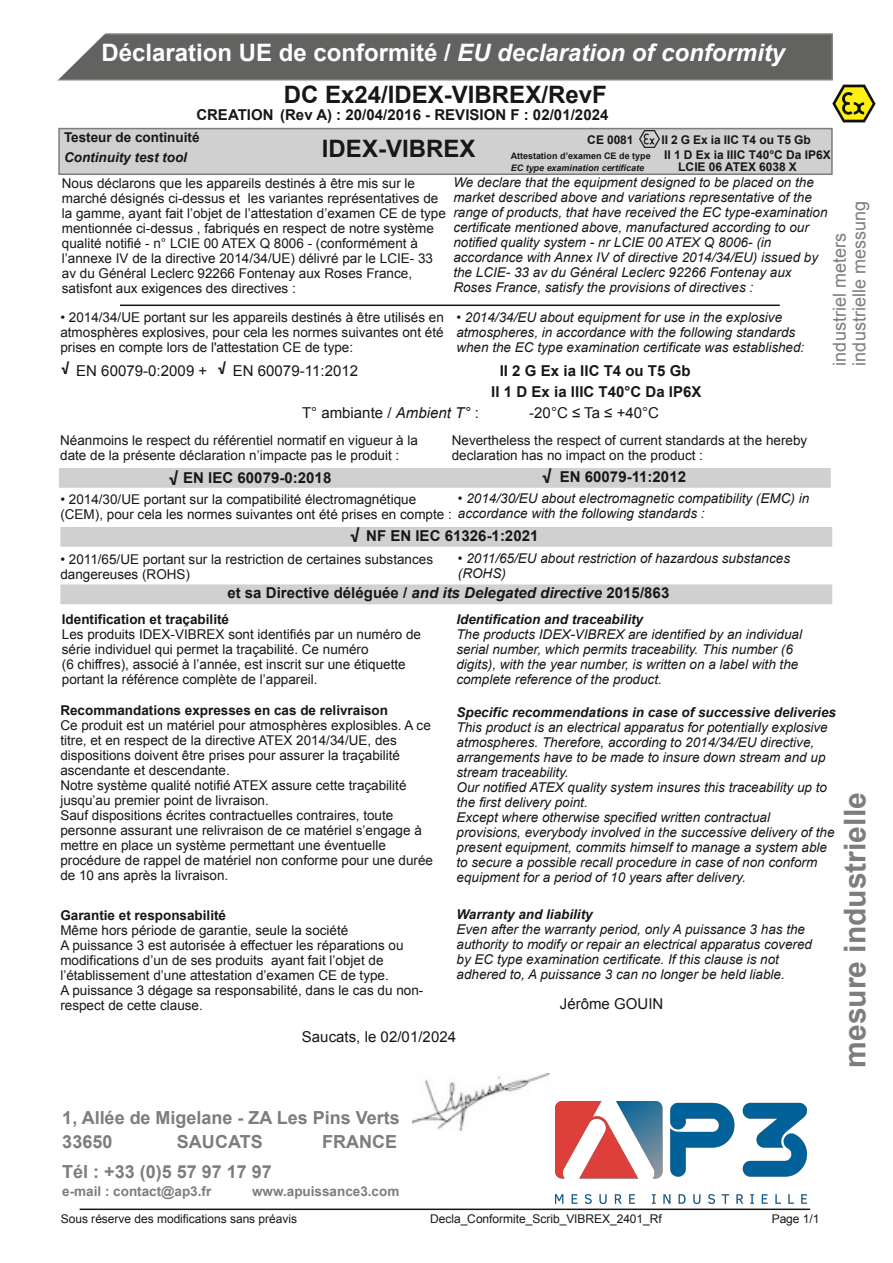
<style>
.page{position:relative;width:893px;height:1263px;background:#fff}
.page>*{position:absolute;margin:0;border:0;box-sizing:border-box;transform-origin:0 0}
.t1{font:700 30px "Arial";color:#7d7d7c}
.t2{font:700 24px "Arial";color:#fff}
.t3{font:700 24px "Arial";letter-spacing:.005em;color:#181715}
.t4{font:21px "Haettenschweiler";color:#181715}
.t5{font:700 18px/24px "Arial";color:#7d7d7c}
.t6{font:18px "Arial";color:#7d7d7c}
.t7{font:700 15px/21px "Arial";letter-spacing:.005em;color:#181715;text-align:center}
.t8{font:15px "Arial";letter-spacing:.005em;color:#181715}
.t9{font:13.5px/15px "Arial";color:#181715}
.t10{font:italic 13.5px/15px "Arial";color:#181715}
.t11{font:italic 700 13.5px "Arial";color:#181715}
.t12{font:700 13.5px "Arial";color:#181715}
.t13{font:700 13.5px "Arial";color:#7d7d7c}
.t14{font:12px "Arial";letter-spacing:-.005em;color:#181715}
.t15{font:700 12px "Arial";color:#181715}
.t16{font:italic 700 9px "Arial";color:#181715}
.t17{font:700 9px "Arial";letter-spacing:-.005em;color:#181715}
.s1{font-style:italic}
.s2{font-style:normal}
.s3{font-family:"Haettenschweiler";font-size:18px}
.s4{font-family:"Haettenschweiler";font-weight:400;font-size:21px}
</style>
<div class="page">
<div style="left:58px;top:34px;width:774px;height:46px;background:#626261"></div>
<div style="left:57px;top:33px;width:776px;height:47px;border:2px solid #7d7d7c"></div>
<svg style="left:57px;top:33px;width:51px;height:48px"></svg>
<div style="left:59px;top:468px;width:771px;height:19px;background:#d0d0d0"></div>
<div style="left:59px;top:129px;width:773px;height:45px;background:#d0d0d0"></div>
<div style="left:58px;top:128px;width:775px;height:47px;border:2px solid #7d7d7c"></div>
<div style="left:61px;top:527px;width:771px;height:19px;background:#d0d0d0"></div>
<div style="left:61px;top:585px;width:771px;height:19px;background:#d0d0d0"></div>
<img style="left:640px;top:130px;width:19px;height:17px">
<img style="left:833px;top:84px;width:43px;height:39px">
<hr style="left:80px;top:1208px;width:730px;height:2px;background:#181715">
<img style="left:555px;top:1102px;width:251px;height:101px">
<img style="left:413px;top:1073px;width:136px;height:57px">
<hr style="left:120px;top:304px;width:660px;height:2px;background:#181715">
<h2 class="t2" style="left:102px;top:40px;width:685px">Déclaration UE de conformité / <span class="s1">EU declaration of conformity</span></h2>
<h2 class="t3" style="left:284px;top:82px;width:325px">DC Ex24/IDEX-VIBREX/RevF</h2>
<p class="t7" style="left:196px;top:104px;width:414px">CREATION (Rev A) : 20/04/2016 - REVISION F : 02/01/2024</p>
<p class="t12" style="left:64px;top:130px;width:137px">Testeur de continuité</p>
<p class="t11" style="left:64px;top:149px;width:124px">Continuity test tool</p>
<p class="t15" style="left:587px;top:133px;width:48px">CE 0081</p>
<p class="t15" style="left:661px;top:133px;width:151px">II 2 G Ex ia IIC T4 ou T5 Gb</p>
<p class="t15" style="left:678px;top:161px;width:120px">LCIE 06 ATEX 6038 X</p>
<h2 class="t3" style="left:322px;top:135px;width:155px">IDEX-VIBREX</h2>
<p class="t15" style="left:664px;top:148px;width:168px">II 1 D Ex ia IIIC T40°C Da IP6X</p>
<p class="t17" style="left:511px;top:150px;width:142px">Attestation d’examen CE de type</p>
<p class="t16" style="left:511px;top:162px;width:135px">EC type examination certificate</p>
<p class="t10" style="left:453px;top:175px;width:376px">We declare that the equipment designed to be placed on the market described above and variations representative of the range of products, that have received the EC type-examination certificate mentioned above, manufactured according to our notified quality system - nr LCIE 00 ATEX Q 8006- (in accordance with Annex IV of directive 2014/34/EU) issued by the LCIE- 33 av du Général Leclerc 92266 Fontenay aux Roses France, satisfy the provisions of directives :</p>
<p class="t9" style="left:62px;top:176px;width:386px">Nous déclarons que les appareils destinés à être mis sur le marché désignés ci-dessus et les variantes représentatives de la gamme, ayant fait l’objet de l’attestation d’examen CE de type mentionnée ci-dessus , fabriqués en respect de notre système qualité notifié - n° LCIE 00 ATEX Q 8006 - (conformément à l’annexe IV de la directive 2014/34/UE) délivré par le LCIE- 33 av du Général Leclerc 92266 Fontenay aux Roses France, satisfont aux exigences des directives :</p>
<h3 class="t6" style="left:849px;top:366px;width:166px;rotate:-90deg">industrielle messung</h3>
<h3 class="t6" style="left:830px;top:366px;width:134px;rotate:-90deg">industriel meters</h3>
<p class="t9" style="left:60px;top:310px;width:385px;text-align:justify">• 2014/34/UE portant sur les appareils destinés à être utilisés en atmosphères explosives, pour cela les normes suivantes ont été prises en compte lors de l'attestation CE de type:</p>
<p class="t10" style="left:456px;top:309px;width:349px"><span class="s2">•</span> 2014/34/EU about equipment for use in the explosive atmospheres, in accordance with the following standards when the EC type examination certificate was established:</p>
<p class="t8" style="left:62px;top:362px;width:298px"><span class="s3">√</span> EN 60079-0:2009 + <span class="s3">√</span> EN 60079-11:2012</p>
<p class="t7" style="left:491px;top:360px;width:212px">II 2 G Ex ia IIC T4 ou T5 Gb<br>II 1 D Ex ia IIIC T40°C Da IP6X</p>
<p class="t8" style="left:302px;top:404px;width:178px">T° ambiante / <span class="s1">Ambient T°</span> :</p>
<p class="t8" style="left:529px;top:404px;width:131px">-20°C ≤ Ta ≤ +40°C</p>
<p class="t9" style="left:60px;top:432px;width:359px">Néanmoins le respect du référentiel normatif en vigueur à la date de la présente déclaration n’impacte pas le produit :</p>
<p class="t9" style="left:452px;top:432px;width:357px">Nevertheless the respect of current standards at the hereby declaration has no impact on the product :</p>
<p class="t7" style="left:542px;top:466px;width:145px"><span class="s4">√</span> EN 60079-11:2012</p>
<h3 class="t4" style="left:169px;top:466px;width:11px">√</h3>
<p class="t9" style="left:60px;top:491px;width:646px">• 2014/30/UE portant sur la compatibilité électromagnétique<br>(CEM), pour cela les normes suivantes ont été prises en compte : <span class="s1">accordance with the following standards :</span></p>
<p class="t7" style="left:183px;top:468px;width:150px">EN IEC 60079-0:2018</p>
<p class="t10" style="left:458px;top:491px;width:353px">• 2014/30/EU about electromagnetic compatibility (EMC) in</p>
<p class="t7" style="left:350px;top:525px;width:189px"><span class="s4">√</span> NF EN IEC 61326-1:2021</p>
<p class="t9" style="left:60px;top:552px;width:374px">• 2011/65/UE portant sur la restriction de certaines substances dangereuses (ROHS)</p>
<p class="t10" style="left:458px;top:551px;width:334px">• 2011/65/EU about restriction of hazardous substances (ROHS)</p>
<p class="t7" style="left:227px;top:582px;width:443px">et sa Directive déléguée / <span class="s1">and its Delegated directive</span> 2015/863</p>
<p class="t12" style="left:62px;top:611px;width:169px">Identification et traçabilité</p>
<p class="t9" style="left:62px;top:626px;width:361px">Les produits IDEX-VIBREX sont identifiés par un numéro de série individuel qui permet la traçabilité. Ce numéro<br>(6 chiffres), associé à l’année, est inscrit sur une étiquette portant la référence complète de l’appareil.</p>
<p class="t11" style="left:456px;top:611px;width:188px">Identification and traceability</p>
<p class="t10" style="left:456px;top:626px;width:347px">The products IDEX-VIBREX are identified by an individual serial number, which permits traceability. This number (6 digits), with the year number, is written on a label with the complete reference of the product.</p>
<p class="t12" style="left:60px;top:703px;width:329px">Recommandations expresses en cas de relivraison</p>
<p class="t9" style="left:60px;top:718px;width:374px">Ce produit est un matériel pour atmosphères explosibles. A ce titre, et en respect de la directive ATEX 2014/34/UE, des dispositions doivent être prises pour assurer la traçabilité ascendante et descendante.<br>Notre système qualité notifié ATEX assure cette traçabilité jusqu’au premier point de livraison.<br>Sauf dispositions écrites contractuelles contraires, toute personne assurant une relivraison de ce matériel s’engage à mettre en place un système permettant une éventuelle procédure de rappel de matériel non conforme pour une durée de 10 ans après la livraison.</p>
<p class="t11" style="left:456px;top:705px;width:381px">Specific recommendations in case of successive deliveries</p>
<p class="t10" style="left:456px;top:720px;width:380px">This product is an electrical apparatus for potentially explosive atmospheres. Therefore, according to 2014/34/EU directive, arrangements have to be made to insure down stream and up stream traceability.<br>Our notified ATEX quality system insures this traceability up to the first delivery point.<br>Except where otherwise specified written contractual provisions, everybody involved in the successive delivery of the present equipment, commits himself to manage a system able to secure a possible recall procedure in case of non conform equipment for a period of 10 years after delivery.</p>
<h1 class="t1" style="left:838px;top:1068px;width:277px;rotate:-90deg">mesure industrielle</h1>
<p class="t11" style="left:456px;top:907px;width:138px">Warranty and liability</p>
<p class="t10" style="left:456px;top:922px;width:357px">Even after the warranty period, only A puissance 3 has the authority to modify or repair an electrical apparatus covered by EC type examination certificate. If this clause is not adhered to, A puissance 3 can no longer be held liable.</p>
<p class="t12" style="left:60px;top:908px;width:167px">Garantie et responsabilité</p>
<p class="t9" style="left:60px;top:923px;width:364px">Même hors période de garantie, seule la société<br>A puissance 3 est autorisée à effectuer les réparations ou modifications d’un de ses produits ayant fait l’objet de l’établissement d’une attestation d’examen CE de type.<br>A puissance 3 dégage sa responsabilité, dans le cas du non&shy;respect de cette clause.</p>
<p class="t8" style="left:560px;top:996px;width:105px">Jérôme GOUIN</p>
<p class="t8" style="left:302px;top:1028px;width:156px">Saucats, le 02/01/2024</p>
<h3 class="t5" style="left:62px;top:1106px;width:339px">1, Allée de Migelane - ZA Les Pins Verts<br>33650</h3>
<h3 class="t5" style="left:177px;top:1130px;width:87px">SAUCATS</h3>
<h3 class="t5" style="left:322px;top:1130px;width:77px">FRANCE</h3>
<h3 class="t5" style="left:62px;top:1160px;width:211px">Tél : +33 (0)5 57 97 17 97</h3>
<p class="t13" style="left:62px;top:1184px;width:150px">e-mail : contact@ap3.fr</p>
<p class="t13" style="left:252px;top:1184px;width:149px">www.apuissance3.com</p>
<p class="t14" style="left:61px;top:1212px;width:238px">Sous réserve des modifications sans préavis</p>
<p class="t14" style="left:430px;top:1212px;width:233px">Decla_Conformite_Scrib_VIBREX_2401_Rf</p>
<p class="t14" style="left:772px;top:1212px;width:49px">Page 1/1</p>
</div>
